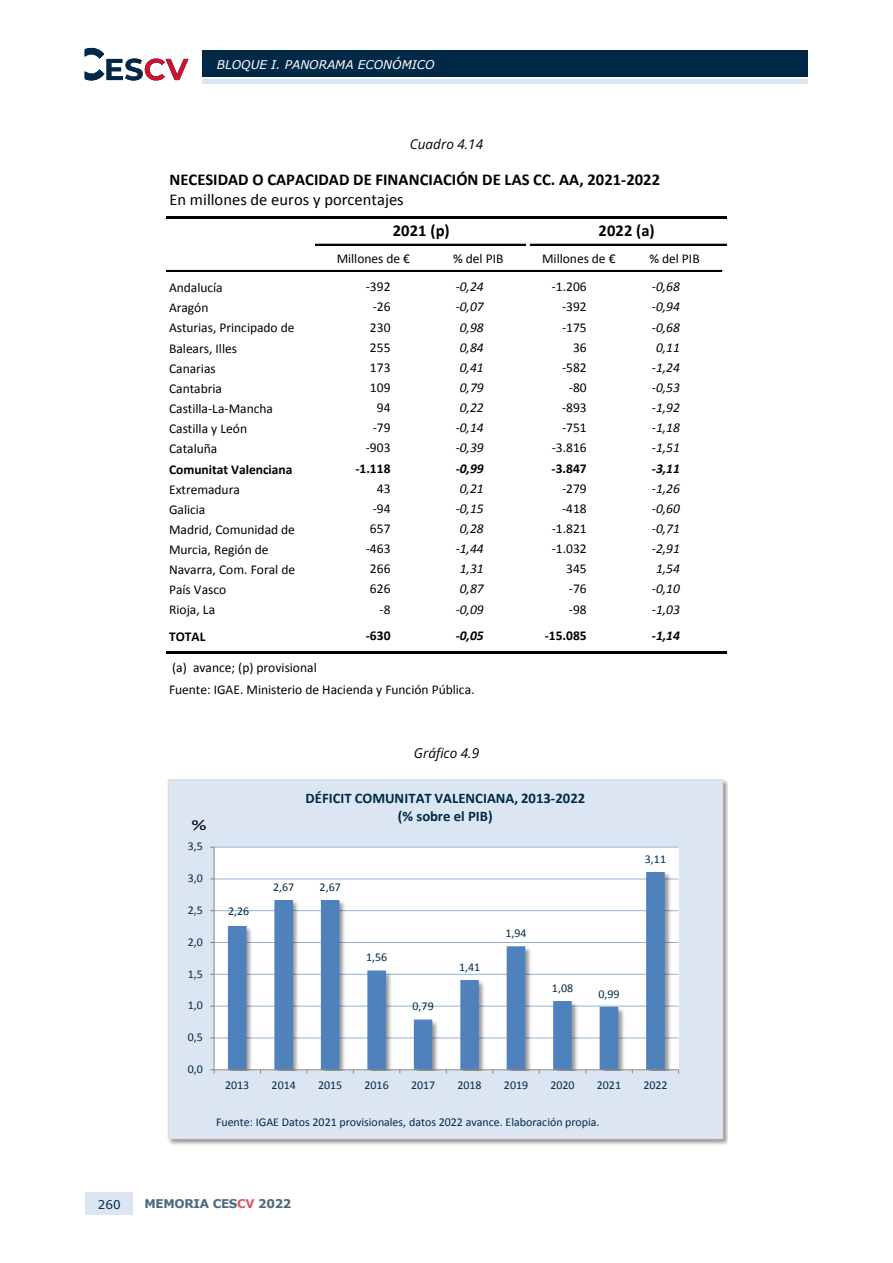
<style>
.page{position:relative;width:893px;height:1263px;background:#fff}
.page>*{position:absolute;margin:0;border:0;box-sizing:border-box;transform-origin:0 0}
.t1{font:700 16.5px/20.1px "Calibri";letter-spacing:.005em;color:#000}
.t2{font:15.6px "Calibri";color:#000;scale:1.36 1}
.t3{font:700 14.7px/17.9px "Calibri";letter-spacing:.005em;color:#002a48;text-align:center}
.t4{font:13.5px/21.8px "Calibri";color:#000}
.t5{font:italic 13.5px "Calibri";color:#000}
.t6{font:700 13.5px "Calibri";color:#000}
.t7{font:italic 700 13.5px "Calibri";color:#000}
.pie_foto_CUADRO{font:italic 13.5px "Open Sans";color:#000}
.pie_foto_GRAFICO{font:italic 13.5px "Open Sans";color:#000}
.t8{font:12px "Calibri";color:#002a48}
.t9{font:italic 12px "Verdana";color:#fff}
.t10{font:700 12px "Verdana";letter-spacing:-.025em;color:#4d697e}
.t11{font:12px "Verdana";color:#002947}
.s1{font-weight:400}
.s2{color:#db596d}
</style>
<div class="page">
<div style="left:202px;top:50px;width:606px;height:26px;background:#002947"></div>
<hr style="left:202px;top:80px;width:606px;height:4px;background:#dce6f2">
<svg style="left:85px;top:47px;width:104px;height:34px"></svg>
<div style="left:86px;top:1192px;width:47px;height:23px;background:#dce6f2"></div>
<hr style="left:316px;top:244px;width:210px;height:2px;background:#000">
<hr style="left:167px;top:216px;width:560px;height:3px;background:#000">
<hr style="left:530px;top:244px;width:197px;height:2px;background:#000">
<hr style="left:167px;top:270px;width:555px;height:2px;background:#000">
<hr style="left:167px;top:651px;width:560px;height:3px;background:#000">
<img style="left:167px;top:779px;width:560px;height:366px">
<div style="left:168px;top:780px;width:555px;height:359px;background:#dce6f2"></div>
<div style="left:214px;top:847px;width:465px;height:223px;background:#fff"></div>
<hr style="left:214px;top:1037px;width:465px;height:1px;background:#95b3d7">
<hr style="left:214px;top:1006px;width:465px;height:1px;background:#95b3d7">
<hr style="left:214px;top:974px;width:465px;height:1px;background:#95b3d7">
<hr style="left:214px;top:942px;width:465px;height:1px;background:#95b3d7">
<hr style="left:214px;top:910px;width:465px;height:1px;background:#95b3d7">
<hr style="left:214px;top:878px;width:465px;height:1px;background:#95b3d7">
<hr style="left:214px;top:847px;width:465px;height:1px;background:#95b3d7">
<img style="left:225px;top:873px;width:448px;height:196px">
<svg style="left:228px;top:872px;width:437px;height:197px"></svg>
<hr style="left:214px;top:847px;width:1px;height:223px;background:#868686">
<hr style="left:214px;top:1069px;width:465px;height:1px;background:#868686">
<svg style="left:210px;top:1069px;width:5px;height:4px"></svg>
<p class="t9" style="left:217px;top:57px;width:219px">BLOQUE I. PANORAMA ECONÓMICO</p>
<p class="pie_foto_CUADRO" style="left:410px;top:134px;width:75px">Cuadro 4.14</p>
<p class="t1" style="left:169px;top:168px;width:492px">NECESIDAD O CAPACIDAD DE FINANCIACIÓN DE LAS CC. AA, 2021-2022<br><span class="s1">En millones de euros y porcentajes</span></p>
<p class="t1" style="left:393px;top:220px;width:58px">2021 (p)</p>
<p class="t1" style="left:599px;top:220px;width:58px">2022 (a)</p>
<p class="t4" style="left:337px;top:247px;width:75px">Millones de €</p>
<p class="t4" style="left:453px;top:247px;width:52px">% del PIB</p>
<p class="t4" style="left:542px;top:247px;width:75px">Millones de €</p>
<p class="t4" style="left:649px;top:247px;width:52px">% del PIB</p>
<p class="t4" style="left:169px;top:276px;width:55px">Andalucía</p>
<p class="t4" style="left:366px;top:275px;width:26px">-392</p>
<p class="t5" style="left:456px;top:278px;width:30px">-0,24</p>
<p class="t4" style="left:552px;top:275px;width:36px">-1.206</p>
<p class="t5" style="left:652px;top:278px;width:30px">-0,68</p>
<p class="t4" style="left:169px;top:296px;width:41px">Aragón</p>
<p class="t4" style="left:373px;top:295px;width:19px">-26</p>
<p class="t5" style="left:456px;top:298px;width:30px">-0,07</p>
<p class="t4" style="left:562px;top:295px;width:26px">-392</p>
<p class="t5" style="left:652px;top:298px;width:30px">-0,94</p>
<p class="t4" style="left:169px;top:316px;width:127px">Asturias, Principado de</p>
<p class="t4" style="left:370px;top:315px;width:22px">230</p>
<p class="t5" style="left:460px;top:319px;width:25px">0,98</p>
<p class="t4" style="left:562px;top:315px;width:26px">-175</p>
<p class="t5" style="left:652px;top:319px;width:30px">-0,68</p>
<p class="t4" style="left:169px;top:337px;width:69px">Balears, Illes</p>
<p class="t4" style="left:370px;top:336px;width:22px">255</p>
<p class="t5" style="left:460px;top:339px;width:25px">0,84</p>
<p class="t4" style="left:573px;top:336px;width:15px">36</p>
<p class="t5" style="left:656px;top:339px;width:25px">0,11</p>
<p class="t4" style="left:169px;top:357px;width:48px">Canarias</p>
<p class="t4" style="left:370px;top:356px;width:22px">173</p>
<p class="t5" style="left:460px;top:359px;width:25px">0,41</p>
<p class="t4" style="left:562px;top:356px;width:26px">-582</p>
<p class="t5" style="left:652px;top:359px;width:30px">-1,24</p>
<p class="t4" style="left:169px;top:377px;width:54px">Cantabria</p>
<p class="t4" style="left:370px;top:376px;width:22px">109</p>
<p class="t5" style="left:460px;top:379px;width:25px">0,79</p>
<p class="t4" style="left:569px;top:376px;width:19px">-80</p>
<p class="t5" style="left:652px;top:379px;width:30px">-0,53</p>
<p class="t4" style="left:169px;top:397px;width:105px">Castilla-La-Mancha</p>
<p class="t4" style="left:377px;top:396px;width:15px">94</p>
<p class="t5" style="left:460px;top:399px;width:25px">0,22</p>
<p class="t4" style="left:562px;top:396px;width:26px">-893</p>
<p class="t5" style="left:652px;top:399px;width:30px">-1,92</p>
<p class="t4" style="left:169px;top:417px;width:80px">Castilla y León</p>
<p class="t4" style="left:373px;top:416px;width:19px">-79</p>
<p class="t5" style="left:456px;top:419px;width:30px">-0,14</p>
<p class="t4" style="left:562px;top:416px;width:26px">-751</p>
<p class="t5" style="left:652px;top:419px;width:30px">-1,18</p>
<p class="t4" style="left:169px;top:437px;width:50px">Cataluña</p>
<p class="t4" style="left:366px;top:436px;width:26px">-903</p>
<p class="t5" style="left:456px;top:439px;width:30px">-0,39</p>
<p class="t4" style="left:552px;top:436px;width:36px">-3.816</p>
<p class="t5" style="left:652px;top:439px;width:30px">-1,51</p>
<p class="t6" style="left:169px;top:461px;width:125px">Comunitat Valenciana</p>
<p class="t6" style="left:355px;top:460px;width:37px">-1.118</p>
<p class="t7" style="left:456px;top:460px;width:30px">-0,99</p>
<p class="t6" style="left:552px;top:460px;width:37px">-3.847</p>
<p class="t7" style="left:652px;top:460px;width:30px">-3,11</p>
<p class="t4" style="left:169px;top:478px;width:72px">Extremadura</p>
<p class="t4" style="left:377px;top:477px;width:15px">43</p>
<p class="t5" style="left:460px;top:480px;width:25px">0,21</p>
<p class="t4" style="left:562px;top:477px;width:26px">-279</p>
<p class="t5" style="left:652px;top:480px;width:30px">-1,26</p>
<p class="t4" style="left:169px;top:498px;width:38px">Galicia</p>
<p class="t4" style="left:373px;top:497px;width:19px">-94</p>
<p class="t5" style="left:456px;top:500px;width:30px">-0,15</p>
<p class="t4" style="left:562px;top:497px;width:26px">-418</p>
<p class="t5" style="left:652px;top:500px;width:30px">-0,60</p>
<p class="t4" style="left:169px;top:518px;width:127px">Madrid, Comunidad de</p>
<p class="t4" style="left:370px;top:517px;width:22px">657</p>
<p class="t5" style="left:460px;top:520px;width:25px">0,28</p>
<p class="t4" style="left:552px;top:517px;width:36px">-1.821</p>
<p class="t5" style="left:652px;top:520px;width:30px">-0,71</p>
<p class="t4" style="left:169px;top:538px;width:101px">Murcia, Región de</p>
<p class="t4" style="left:366px;top:537px;width:26px">-463</p>
<p class="t5" style="left:456px;top:540px;width:30px">-1,44</p>
<p class="t4" style="left:552px;top:537px;width:36px">-1.032</p>
<p class="t5" style="left:652px;top:540px;width:30px">-2,91</p>
<p class="t4" style="left:169px;top:558px;width:128px">Navarra, Com. Foral de</p>
<p class="t4" style="left:370px;top:557px;width:22px">266</p>
<p class="t5" style="left:460px;top:560px;width:25px">1,31</p>
<p class="t4" style="left:566px;top:557px;width:22px">345</p>
<p class="t5" style="left:656px;top:560px;width:25px">1,54</p>
<p class="t4" style="left:169px;top:578px;width:59px">País Vasco</p>
<p class="t4" style="left:370px;top:577px;width:22px">626</p>
<p class="t5" style="left:460px;top:580px;width:25px">0,87</p>
<p class="t4" style="left:569px;top:577px;width:19px">-76</p>
<p class="t5" style="left:652px;top:580px;width:30px">-0,10</p>
<p class="t4" style="left:169px;top:598px;width:48px">Rioja, La</p>
<p class="t4" style="left:379px;top:597px;width:12px">-8</p>
<p class="t5" style="left:456px;top:601px;width:30px">-0,09</p>
<p class="t4" style="left:569px;top:597px;width:19px">-98</p>
<p class="t5" style="left:652px;top:601px;width:30px">-1,03</p>
<p class="t6" style="left:169px;top:628px;width:38px">TOTAL</p>
<p class="t6" style="left:366px;top:627px;width:26px">-630</p>
<p class="t7" style="left:456px;top:627px;width:30px">-0,05</p>
<p class="t6" style="left:545px;top:627px;width:43px">-15.085</p>
<p class="t7" style="left:652px;top:627px;width:30px">-1,14</p>
<p class="t4" style="left:169px;top:656px;width:307px">(a) avance; (p) provisional<br>Fuente: IGAE. Ministerio de Hacienda y Función Pública.</p>
<p class="pie_foto_GRAFICO" style="left:414px;top:743px;width:67px">Gráfico 4.9</p>
<p class="t2" style="left:191px;top:815px;width:13px">%</p>
<p class="t8" style="left:188px;top:839px;width:17px">3,5</p>
<p class="t8" style="left:188px;top:871px;width:17px">3,0</p>
<p class="t8" style="left:188px;top:903px;width:17px">2,5</p>
<p class="t8" style="left:188px;top:934px;width:17px">2,0</p>
<p class="t8" style="left:188px;top:966px;width:17px">1,5</p>
<p class="t8" style="left:188px;top:998px;width:17px">1,0</p>
<p class="t8" style="left:188px;top:1030px;width:17px">0,5</p>
<p class="t8" style="left:188px;top:1062px;width:17px">0,0</p>
<p class="t8" style="left:228px;top:904px;width:23px">2,26</p>
<p class="t3" style="left:306px;top:789px;width:281px">DÉFICIT COMUNITAT VALENCIANA, 2013-2022 (% sobre el PIB)</p>
<p class="t8" style="left:273px;top:879px;width:23px">2,67</p>
<p class="t8" style="left:320px;top:879px;width:23px">2,67</p>
<p class="t8" style="left:366px;top:950px;width:23px">1,56</p>
<p class="t8" style="left:413px;top:999px;width:23px">0,79</p>
<p class="t8" style="left:459px;top:959px;width:23px">1,41</p>
<p class="t8" style="left:505px;top:926px;width:23px">1,94</p>
<p class="t8" style="left:552px;top:980px;width:23px">1,08</p>
<p class="t8" style="left:598px;top:986px;width:23px">0,99</p>
<p class="t8" style="left:645px;top:851px;width:23px">3,11</p>
<p class="t8" style="left:225px;top:1077px;width:26px">2013</p>
<p class="t8" style="left:272px;top:1077px;width:26px">2014</p>
<p class="t8" style="left:318px;top:1077px;width:26px">2015</p>
<p class="t8" style="left:365px;top:1077px;width:26px">2016</p>
<p class="t8" style="left:411px;top:1077px;width:26px">2017</p>
<p class="t8" style="left:457px;top:1077px;width:26px">2018</p>
<p class="t8" style="left:504px;top:1077px;width:26px">2019</p>
<p class="t8" style="left:550px;top:1077px;width:26px">2020</p>
<p class="t8" style="left:597px;top:1077px;width:26px">2021</p>
<p class="t8" style="left:643px;top:1077px;width:26px">2022</p>
<p class="t8" style="left:216px;top:1115px;width:385px">Fuente: IGAE Datos 2021 provisionales, datos 2022 avance. Elaboración propia.</p>
<p class="t11" style="left:98px;top:1197px;width:24px">260</p>
<p class="t10" style="left:145px;top:1196px;width:148px">MEMORIA CES<span class="s2">CV</span> 2022</p>
</div>
